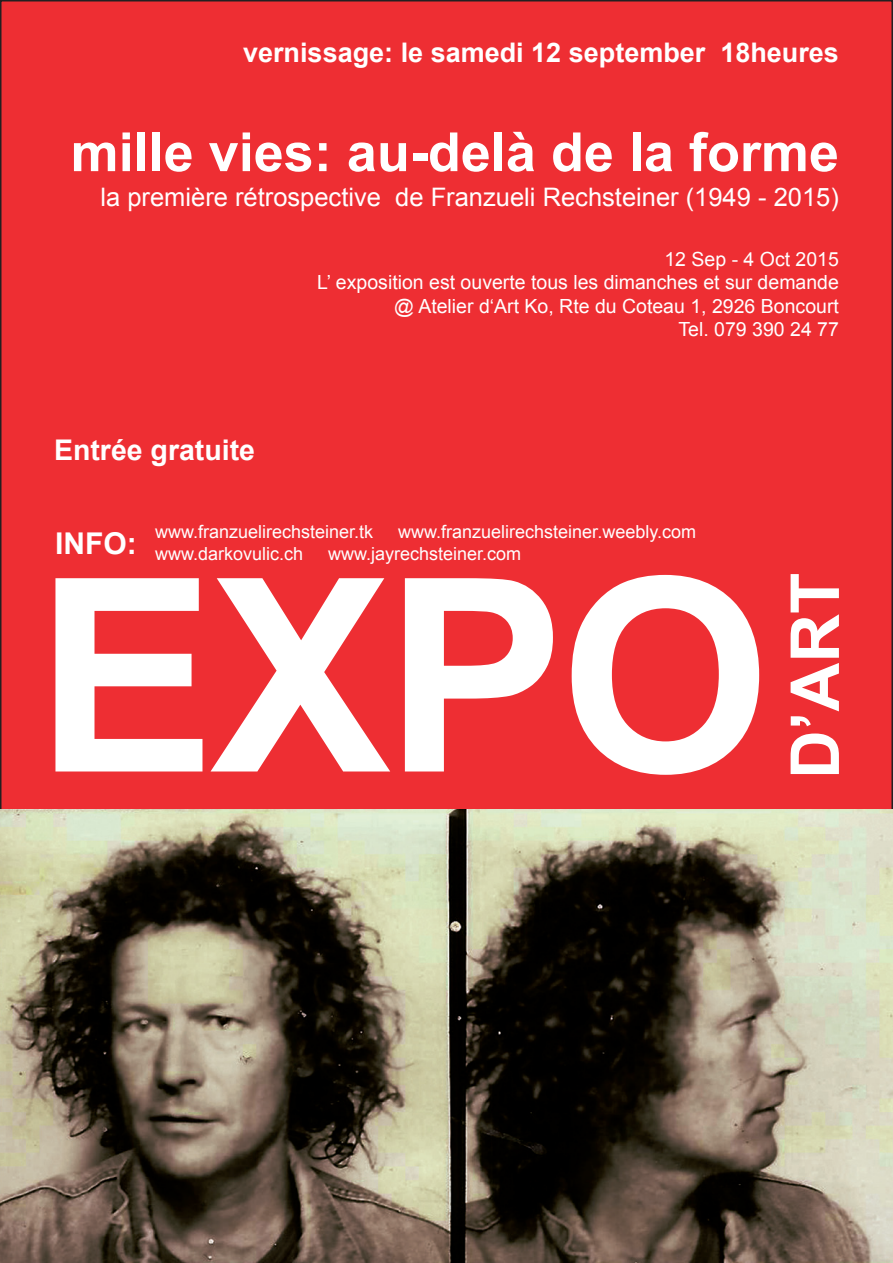
<style>
.page{position:relative;width:893px;height:1263px;background:#fff}
.page>*{position:absolute;margin:0;border:0;box-sizing:border-box;transform-origin:0 0}
.t1{font:700 270px "Arial";color:#fff}
.t2{font:700 67.5px "Arial";color:#fff}
.t3{font:700 54px "Arial";color:#fff}
.t4{font:700 30px "Arial";color:#fff}
.t5{font:700 28.5px "Arial";color:#fff}
.t6{font:700 27px "Arial";color:#fff}
.t7{font:25.5px "Arial";color:#fff}
.t8{font:19.5px/23.4px "Arial";color:#fff;text-align:right}
.t9{font:18px "Arial";color:#fff}
</style>
<div class="page">
<div style="left:1px;top:1px;width:891px;height:1011px;background:#ee2e33"></div>
<img style="left:0;top:810px;width:893px;height:453px">
<h3 class="t6" style="left:243px;top:34px;width:597px">vernissage: le samedi 12 september 18heures</h3>
<h3 class="t3" style="left:71px;top:114px;width:770px">mille vies: au-delà de la forme</h3>
<h3 class="t7" style="left:100px;top:180px;width:740px">la première rétrospective de Franzueli Rechsteiner (1949 - 2015)</h3>
<p class="t8" style="left:317px;top:247px;width:523px">12 Sep - 4 Oct 2015<br>L’ exposition est ouverte tous les dimanches et sur demande @ Atelier d‘Art Ko, Rte du Coteau 1, 2926 Boncourt<br>Tel. 079 390 24 77</p>
<h3 class="t5" style="left:54px;top:430px;width:203px">Entrée gratuite</h3>
<p class="t9" style="left:155px;top:519px;width:220px">www.franzuelirechsteiner.tk</p>
<p class="t9" style="left:398px;top:519px;width:299px">www.franzuelirechsteiner.weebly.com</p>
<p class="t9" style="left:155px;top:541px;width:150px">www.darkovulic.ch</p>
<p class="t9" style="left:328px;top:541px;width:195px">www.jayrechsteiner.com</p>
<h1 class="t1" style="left:36px;top:486px;width:736px">EXPO</h1>
<h2 class="t2" style="left:768px;top:779px;width:208px;rotate:-90deg">D’ART</h2>
<h3 class="t4" style="left:55px;top:522px;width:83px">INFO:</h3>
</div>
